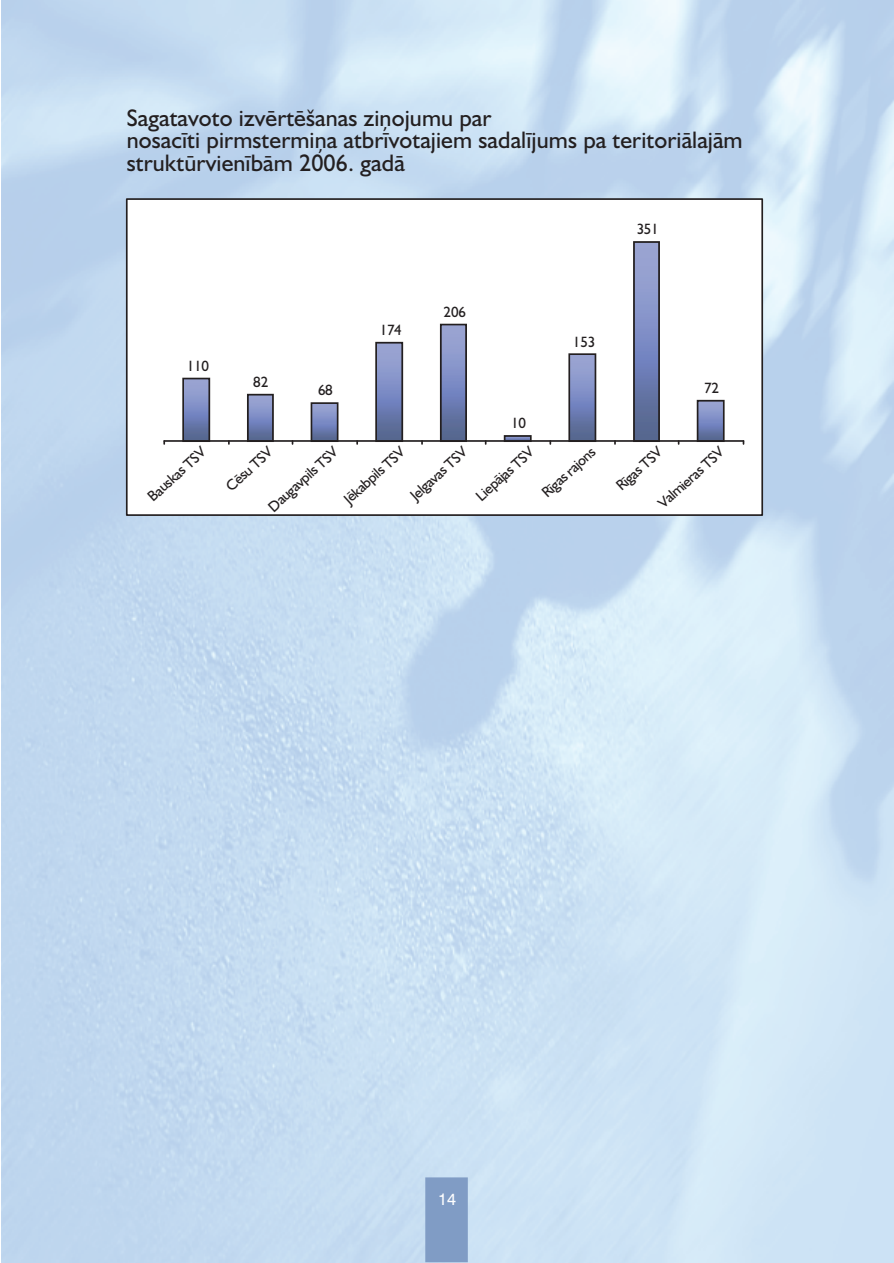
<style>
.page{position:relative;width:894px;height:1263px;background:#fff}
.page>*{position:absolute;margin:0;border:0;box-sizing:border-box;transform-origin:0 0}
.t1{font:24px/22.5px "Humanist 521 CE";letter-spacing:.005em;color:#231f20}
.t2{font:16.5px "Swiss CE";color:#fff}
.t3{font:15px "Humanist 521 CE";letter-spacing:-.01em;color:#231f20}
</style>
<div class="page">
<img style="left:1px;top:0;width:893px;height:1263px">
<div style="left:425px;top:1177px;width:43px;height:85px;background:#809cc5"></div>
<div style="left:127px;top:199px;width:635px;height:316px;background:#fff"></div>
<div style="left:126px;top:198px;width:637px;height:318px;border:2px solid #231f20"></div>
<svg style="left:163px;top:242px;width:582px;height:203px"></svg>
<p class="t1" style="left:127px;top:106px;width:617px">Sagatavoto izvērtēšanas ziņojumu par<br>nosacīti pirmstermiņa atbrīvotajiem sadalījums pa teritoriālajām struktūrvienībām 2006. gadā</p>
<p class="t3" style="left:187px;top:356px;width:24px">110</p>
<p class="t3" style="left:253px;top:372px;width:16px">82</p>
<p class="t3" style="left:318px;top:381px;width:16px">68</p>
<p class="t3" style="left:380px;top:320px;width:23px">174</p>
<p class="t3" style="left:444px;top:302px;width:24px">206</p>
<p class="t3" style="left:511px;top:414px;width:17px">10</p>
<p class="t3" style="left:573px;top:332px;width:24px">153</p>
<p class="t3" style="left:637px;top:220px;width:23px">351</p>
<p class="t3" style="left:704px;top:378px;width:16px">72</p>
<p class="t3" style="left:143px;top:491px;width:74px;rotate:-42deg">Bauskas TSV</p>
<p class="t3" style="left:222px;top:481px;width:58px;rotate:-42deg">Cēsu TSV</p>
<p class="t3" style="left:264px;top:502px;width:90px;rotate:-42deg">Daugavpils TSV</p>
<p class="t3" style="left:340px;top:494px;width:78px;rotate:-42deg">Jēkabpils TSV</p>
<p class="t3" style="left:406px;top:490px;width:72px;rotate:-42deg">Jelgavas TSV</p>
<p class="t3" style="left:472px;top:491px;width:74px;rotate:-42deg">Liepājas TSV</p>
<p class="t3" style="left:538px;top:487px;width:68px;rotate:-42deg">Rīgas rajons</p>
<p class="t3" style="left:612px;top:480px;width:58px;rotate:-42deg">Rīgas TSV</p>
<p class="t3" style="left:654px;top:498px;width:84px;rotate:-42deg">Valmieras TSV</p>
<p class="t2" style="left:438px;top:1189px;width:20px">14</p>
</div>
